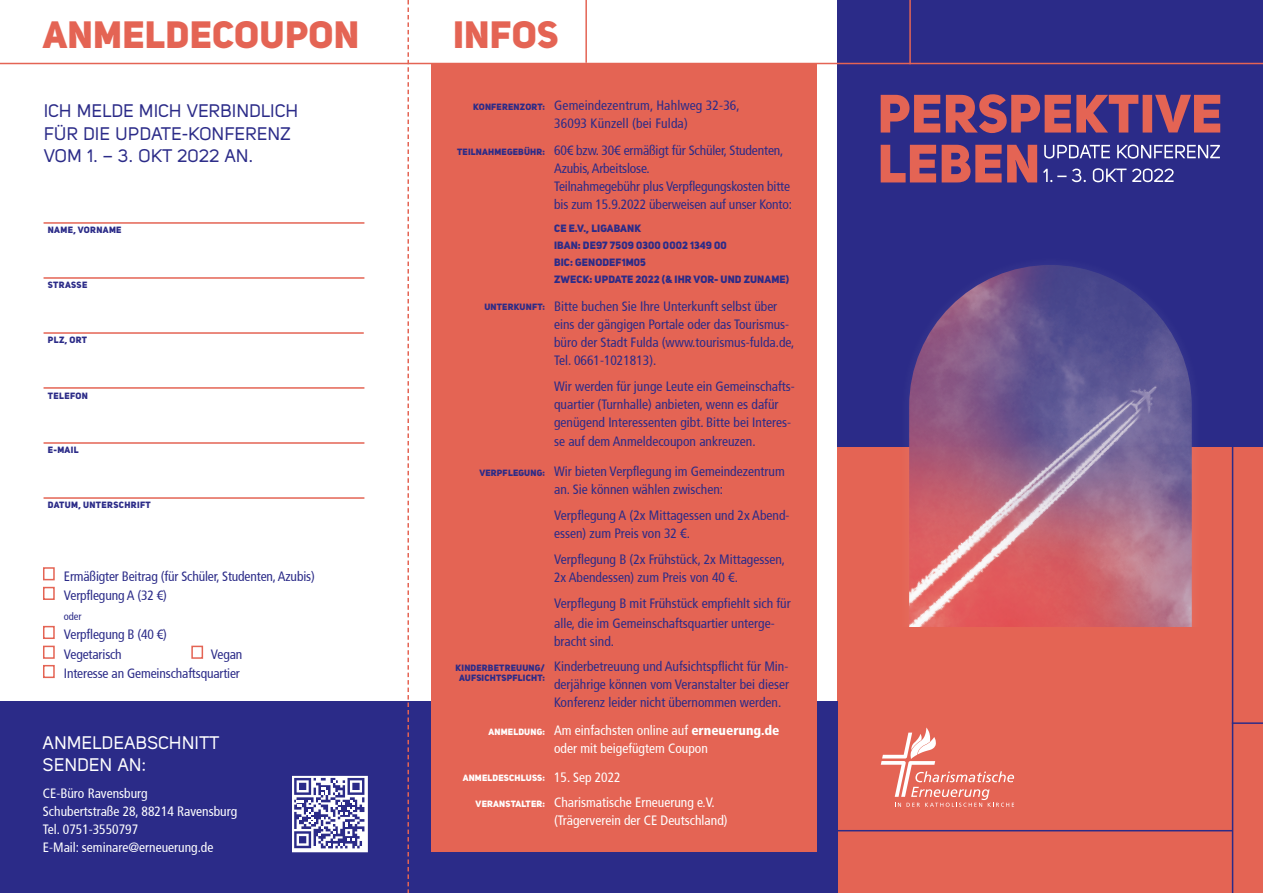
<style>
.page{position:relative;width:1263px;height:893px;background:#fff}
.page>*{position:absolute;margin:0;border:0;box-sizing:border-box;transform-origin:0 0}
.t1{font:37.65px "Uni Sans Demo Heavy CAPS";letter-spacing:.01em;color:#e46454}
.t2{font:18px/22.5px "Uni Sans Regular";letter-spacing:.02em;color:#2b2b88}
.t3{font:18px/22.5px "Uni Sans Regular";letter-spacing:.02em;color:#fff}
.t4{font:condensed 13.5px/18px "Frutiger";color:#2b2b88}
.t5{font:condensed 13.5px/18px "Frutiger";color:#fff}
.t6{font:10.5px/17.1px "Uni Sans Demo Heavy CAPS";letter-spacing:.01em;color:#2b2b88}
.t7{font:condensed 10.5px "Frutiger";color:#2b2b88}
.t8{font:9px "Uni Sans Demo Heavy CAPS";letter-spacing:.04em;color:#2b2b88}
.t9{font:9px/9.6px "Uni Sans Demo Heavy CAPS";letter-spacing:.02em;color:#2b2b88;text-align:center}
.t10{font:9px "Uni Sans Demo Heavy CAPS";letter-spacing:.02em;color:#fff}
.s1{font-family:"Uni Sans Demo Heavy CAPS";font-stretch:normal;font-size:9px}
.s2{font-weight:900}
.s3{font-family:"Frutiger";font-stretch:condensed;font-size:13.5px}
</style>
<div class="page">
<div style="left:838px;top:444px;width:425px;height:449px;background:#e46454"></div>
<div style="left:838px;top:0;width:425px;height:446px;background:#2b2b88"></div>
<div style="left:897px;top:253px;width:307px;height:582px;background:#fff;opacity:.08"></div>
<img style="left:909px;top:265px;width:283px;height:362px">
<div style="left:888px;top:627px;width:341px;height:205px;background:#e46454"></div>
<svg style="left:881px;top:727px;width:133px;height:80px"></svg>
<div style="left:0;top:702px;width:838px;height:191px;background:#2b2b88"></div>
<div style="left:432px;top:64px;width:385px;height:788px;background:#e46454"></div>
<svg style="left:881px;top:145px;width:156px;height:37px"></svg>
<svg style="left:881px;top:94px;width:339px;height:39px"></svg>
<svg style="left:1043px;top:168px;width:130px;height:14px"></svg>
<svg style="left:1044px;top:145px;width:176px;height:14px"></svg>
<svg style="left:407px;top:0;width:2px;height:893px"></svg>
<hr style="left:44px;top:277px;width:320px;height:2px;background:#e46454">
<hr style="left:44px;top:222px;width:320px;height:2px;background:#e46454">
<hr style="left:44px;top:332px;width:320px;height:2px;background:#e46454">
<hr style="left:44px;top:387px;width:320px;height:2px;background:#e46454">
<hr style="left:44px;top:442px;width:320px;height:2px;background:#e46454">
<hr style="left:44px;top:497px;width:320px;height:2px;background:#e46454">
<div style="left:43px;top:567px;width:12px;height:13px;background:#fff;border:2px solid #e46454"></div>
<div style="left:43px;top:587px;width:12px;height:13px;background:#fff;border:2px solid #e46454"></div>
<div style="left:43px;top:626px;width:12px;height:13px;background:#fff;border:2px solid #e46454"></div>
<div style="left:43px;top:646px;width:12px;height:13px;background:#fff;border:2px solid #e46454"></div>
<div style="left:191px;top:646px;width:12px;height:13px;background:#fff;border:2px solid #e46454"></div>
<div style="left:43px;top:665px;width:12px;height:13px;background:#fff;border:2px solid #e46454"></div>
<hr style="left:0;top:63px;width:1263px;height:1px;background:#e46454">
<hr style="left:836px;top:830px;width:396px;height:1px;background:#2b2b88">
<hr style="left:909px;top:0;width:2px;height:64px;background:#e46454">
<hr style="left:1232px;top:446px;width:1px;height:447px;background:#2b2b88">
<hr style="left:1232px;top:722px;width:31px;height:2px;background:#2b2b88">
<hr style="left:585px;top:0;width:2px;height:63px;background:#e46454">
<svg style="left:292px;top:776px;width:76px;height:76px"></svg>
<h1 class="t1" style="left:43px;top:11px;width:318px">ANMELDECOUPON</h1>
<h2 class="t2" style="left:44px;top:99px;width:256px">ICH MELDE MICH VERBINDLICH<br>FÜR DIE UPDATE-KONFERENZ<br>VOM 1. – 3. OKT 2022 AN.</h2>
<p class="t8" style="left:48px;top:224px;width:75px">NAME, VORNAME</p>
<p class="t8" style="left:48px;top:279px;width:41px">STRASSE</p>
<p class="t8" style="left:48px;top:334px;width:41px">PLZ, ORT</p>
<p class="t8" style="left:48px;top:390px;width:42px">TELEFON</p>
<p class="t8" style="left:48px;top:444px;width:32px">E-MAIL</p>
<p class="t8" style="left:48px;top:499px;width:104px">DATUM, UNTERSCHRIFT</p>
<p class="t4" style="left:64px;top:566px;width:252px;line-height:19.5px">Ermäßigter Beitrag (für Schüler, Studenten, Azubis)<br>Verpflegung A (32 €)</p>
<p class="t7" style="left:64px;top:610px;width:19px">oder</p>
<p class="t4" style="left:64px;top:625px;width:105px;line-height:19.5px">Verpflegung B (40 €)<br>Vegetarisch</p>
<p class="t4" style="left:64px;top:644px;width:180px;line-height:19.5px;text-align:right">Vegan<br>Interesse an Gemeinschaftsquartier</p>
<h2 class="t3" style="left:43px;top:731px;width:178px">ANMELDEABSCHNITT<br>SENDEN AN:</h2>
<p class="t5" style="left:43px;top:784px;width:196px">CE-Büro Ravensburg<br>Schubertstraße 28, 88214 Ravensburg<br>Tel. 0751-3550797<br>E-Mail: seminare@erneuerung.de</p>
<h1 class="t1" style="left:453px;top:11px;width:107px">INFOS</h1>
<p class="t4" style="left:554px;top:96px;width:187px;text-indent:-81px"><span class="s1">KONFERENZORT:</span> Gemeindezentrum, Hahlweg 32-36,<br>36093 Künzell (bei Fulda)</p>
<p class="t4" style="left:554px;top:141px;width:239px;text-indent:-97px"><span class="s1">TEILNAHMEGEBÜHR:</span> 60€ bzw. 30€ ermäßigt für Schüler, Studenten, Azubis, Arbeitslose.<br>Teilnahmegebühr plus Verpflegungskosten bitte bis zum 15.9.2022 überweisen auf unser Konto:</p>
<p class="t6" style="left:554px;top:220px;width:237px">CE E.V., LIGABANK<br>IBAN: DE97 7509 0300 0002 1349 00<br>BIC: GENODEF1M05<br>ZWECK: UPDATE 2022 (&amp; IHR VOR- UND ZUNAME)</p>
<p class="t4" style="left:554px;top:297px;width:242px;text-indent:-70px"><span class="s1">UNTERKUNFT:</span> Bitte buchen Sie Ihre Unterkunft selbst über eins der gängigen Portale oder das Tourismus&shy;büro der Stadt Fulda (www.tourismus-fulda.de, Tel. 0661-1021813).</p>
<p class="t4" style="left:554px;top:377px;width:242px">Wir werden für junge Leute ein Gemeinschafts&shy;quartier (Turnhalle) anbieten, wenn es dafür genügend Interessenten gibt. Bitte bei Interes-</p>
<p class="t4" style="left:554px;top:433px;width:203px">se auf dem Anmeldecoupon ankreuzen.</p>
<p class="t4" style="left:554px;top:463px;width:232px;text-indent:-75px"><span class="s1">VERPFLEGUNG:</span> Wir bieten Verpflegung im Gemeindezentrum an. Sie können wählen zwischen:</p>
<p class="t4" style="left:554px;top:507px;width:237px">Verpflegung A (2x Mittagessen und 2x Abend&shy;essen) zum Preis von 32 €.</p>
<p class="t4" style="left:554px;top:551px;width:232px">Verpflegung B (2x Frühstück, 2x Mittagessen,<br>2x Abendessen) zum Preis von 40 €.</p>
<p class="t4" style="left:554px;top:594px;width:238px;line-height:19.5px">Verpflegung B mit Frühstück empfiehlt sich für alle, die im Gemeinschaftsquartier unterge-</p>
<p class="t4" style="left:554px;top:632px;width:61px">bracht sind.</p>
<p class="t9" style="left:456px;top:663px;width:91px">KINDERBETREUUNG/<br>AUFSICHTSPFLICHT:</p>
<p class="t4" style="left:554px;top:657px;width:236px;text-align:justify">Kinderbetreuung und Aufsichtspflicht für Min&shy;derjährige können vom Veranstalter bei dieser Konferenz leider nicht übernommen werden.</p>
<p class="t5" style="left:488px;top:721px;width:293px;text-align:center"><span class="s1">ANMELDUNG:</span> Am einfachsten online auf <span class="s2">erneuerung.de </span>oder mit beigefügtem Coupon</p>
<p class="t10" style="left:463px;top:772px;width:160px">ANMELDESCHLUSS: <span class="s3">15. Sep 2022</span></p>
<p class="t5" style="left:554px;top:794px;width:175px;text-indent:-79px"><span class="s1">VERANSTALTER:</span> Charismatische Erneuerung e.V. (Trägerverein der CE Deutschland)</p>
</div>
